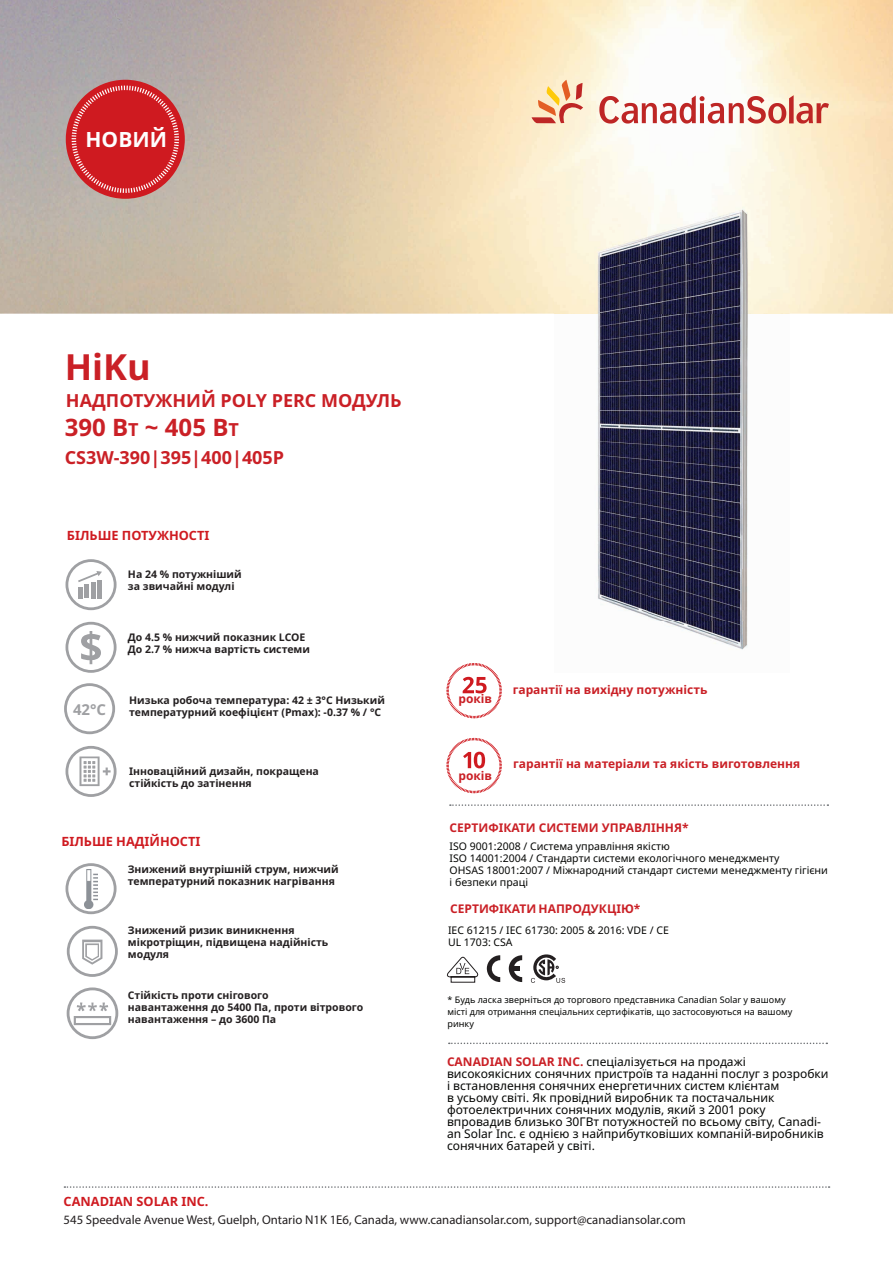
<style>
.page{position:relative;width:893px;height:1263px;background:#fff}
.page>*{position:absolute;margin:0;border:0;box-sizing:border-box;transform-origin:0 0}
.t1{font:700 36px "Noto Sans";color:#ca2026}
.t2{font:700 24px "Noto Sans";color:#ca2026}
.t3{font:700 21px "Noto Sans";color:#fefefe}
.t4{font:700 18px "Noto Sans";color:#ca2026}
.t5{font:700 15px "Noto Sans";color:#9fa0a3}
.t6{font:12.75px "Myriad Pro";color:#231f20}
.t7{font:700 12.75px "Noto Sans";color:#cf1a20}
.t8{font:12px/12px "Noto Sans";color:#040503}
.t9{font:700 12px "Noto Sans";color:#ca2026}
.t10{font:700 10.5px/12px "Noto Sans";color:#231f20}
.t11{font:10.5px/12px "Noto Sans";color:#040503}
.t12{font:9px/12px "Noto Sans";color:#040503}
.s1{font-size:18px}
.s2{font-weight:700;color:#ca2026}
</style>
<div class="page">
<img style="left:0;top:0;width:893px;height:314px">
<div style="left:66px;top:80px;width:119px;height:119px;background:#cf1a20;border-radius:50%"></div>
<svg style="left:72px;top:86px;width:107px;height:107px"></svg>
<img style="left:555px;top:167px;width:234px;height:483px">
<svg style="left:449px;top:1042px;width:378px;height:2px"></svg>
<svg style="left:531px;top:954px;width:34px;height:29px"></svg>
<svg style="left:450px;top:804px;width:378px;height:2px"></svg>
<svg style="left:486px;top:955px;width:14px;height:27px"></svg>
<svg style="left:508px;top:955px;width:14px;height:27px"></svg>
<div style="left:511px;top:966px;width:9px;height:5px;background:#231f20"></div>
<svg style="left:446px;top:957px;width:32px;height:26px"></svg>
<svg style="left:66px;top:746px;width:51px;height:51px"></svg>
<svg style="left:66px;top:863px;width:51px;height:51px"></svg>
<img style="left:84px;top:869px;width:14px;height:39px">
<svg style="left:67px;top:926px;width:51px;height:51px"></svg>
<svg style="left:66px;top:622px;width:51px;height:51px"></svg>
<svg style="left:67px;top:987px;width:51px;height:52px"></svg>
<svg style="left:66px;top:559px;width:51px;height:51px"></svg>
<svg style="left:64px;top:683px;width:51px;height:51px"></svg>
<svg style="left:446px;top:738px;width:56px;height:55px"></svg>
<svg style="left:446px;top:663px;width:56px;height:55px"></svg>
<svg style="left:64px;top:1186px;width:766px;height:2px"></svg>
<svg style="left:531px;top:80px;width:52px;height:43px;background:#f0bf9a"></svg>
<svg style="left:599px;top:95px;width:230px;height:29px"></svg>
<h3 class="t3" style="left:86px;top:125px;width:83px">НОВИЙ</h3>
<h1 class="t1" style="left:65px;top:342px;width:88px">HiKu</h1>
<h3 class="t4" style="left:66px;top:387px;width:337px">НАДПОТУЖНИЙ POLY PERC МОДУЛЬ</h3>
<h2 class="t2" style="left:65px;top:411px;width:176px">390 B<span class="s1">T</span> ~ 405 B<span class="s1">T</span></h2>
<h3 class="t4" style="left:65px;top:444px;width:221px">CS3W-390|395|400|405P</h3>
<p class="t7" style="left:67px;top:526px;width:144px">БІЛЬШЕ ПОТУЖНОСТІ</p>
<p class="t10" style="left:128px;top:568px;width:115px">На 24 % потужніший за звичайні модулі</p>
<h3 class="t5" style="left:73px;top:699px;width:35px">42°C</h3>
<p class="t10" style="left:128px;top:631px;width:184px">До 4.5 % нижчий показник LCOE<br>До 2.7 % нижча вартість системи</p>
<p class="t10" style="left:129px;top:695px;width:257px">Низька робоча температура: 42 ± 3°C Низький температурний коефіцієнт (Pmax): -0.37 % / °C</p>
<p class="t10" style="left:129px;top:765px;width:191px">Інноваційний дизайн, покращена стійкість до затінення</p>
<p class="t7" style="left:61px;top:832px;width:141px">БІЛЬШЕ НАДІЙНОСТІ</p>
<p class="t10" style="left:128px;top:864px;width:212px">Знижений внутрішній струм, нижчий температурний показник нагрівання</p>
<p class="t10" style="left:128px;top:925px;width:202px">Знижений ризик виникнення мікротріщин, підвищена надійність модуля</p>
<p class="t10" style="left:128px;top:989px;width:237px">Стійкість проти снігового<br>навантаження до 5400 Па, проти вітрового навантаження – до 3600 Па</p>
<p class="t9" style="left:458px;top:691px;width:35px">років</p>
<p class="t9" style="left:458px;top:767px;width:35px">років</p>
<p class="t9" style="left:513px;top:681px;width:196px">гарантії на вихідну потужність</p>
<p class="t9" style="left:513px;top:755px;width:289px">гарантії на матеріали та якість виготовлення</p>
<p class="t9" style="left:450px;top:819px;width:240px">СЕРТИФІКАТИ СИСТЕМИ УПРАВЛІННЯ*</p>
<p class="t11" style="left:450px;top:841px;width:380px">ISO 9001:2008 / Система управління якістю<br>ISO 14001:2004 / Стандарти системи екологічного менеджменту<br>OHSAS 18001:2007 / Міжнародний стандарт системи менеджменту гігієни і безпеки праці</p>
<p class="t9" style="left:450px;top:900px;width:192px">СЕРТИФІКАТИ НАПРОДУКЦІЮ*</p>
<p class="t11" style="left:448px;top:924px;width:222px">IEC 61215 / IEC 61730: 2005 &amp; 2016: VDE / CE<br>UL 1703: CSA</p>
<p class="t12" style="left:448px;top:993px;width:346px">* Будь ласка зверніться до торгового представника Canadian Solar у вашому місті для отримання спеціальних сертифікатів, що застосовуються на вашому ринку</p>
<p class="t8" style="left:447px;top:1055px;width:383px"><span class="s2">CANADIAN SOLAR INC.</span> спеціалізується на продажі високоякісних сонячних пристроїв та наданні послуг з розробки і встановлення сонячних енергетичних систем клієнтам<br>в усьому світі. Як провідний виробник та постачальник фотоелектричних сонячних модулів, який з 2001 року впровадив близько 30ГВт потужностей по всьому світу, Canadi&shy;an Solar Inc. є однією з найприбутковіших компаній-виробників сонячних батарей у світі.</p>
<p class="t7" style="left:64px;top:1192px;width:146px">CANADIAN SOLAR INC.</p>
<p class="t6" style="left:64px;top:1212px;width:623px">545 Speedvale Avenue West, Guelph, Ontario N1K 1E6, Canada, www.canadiansolar.com, support@canadiansolar.com</p>
</div>
